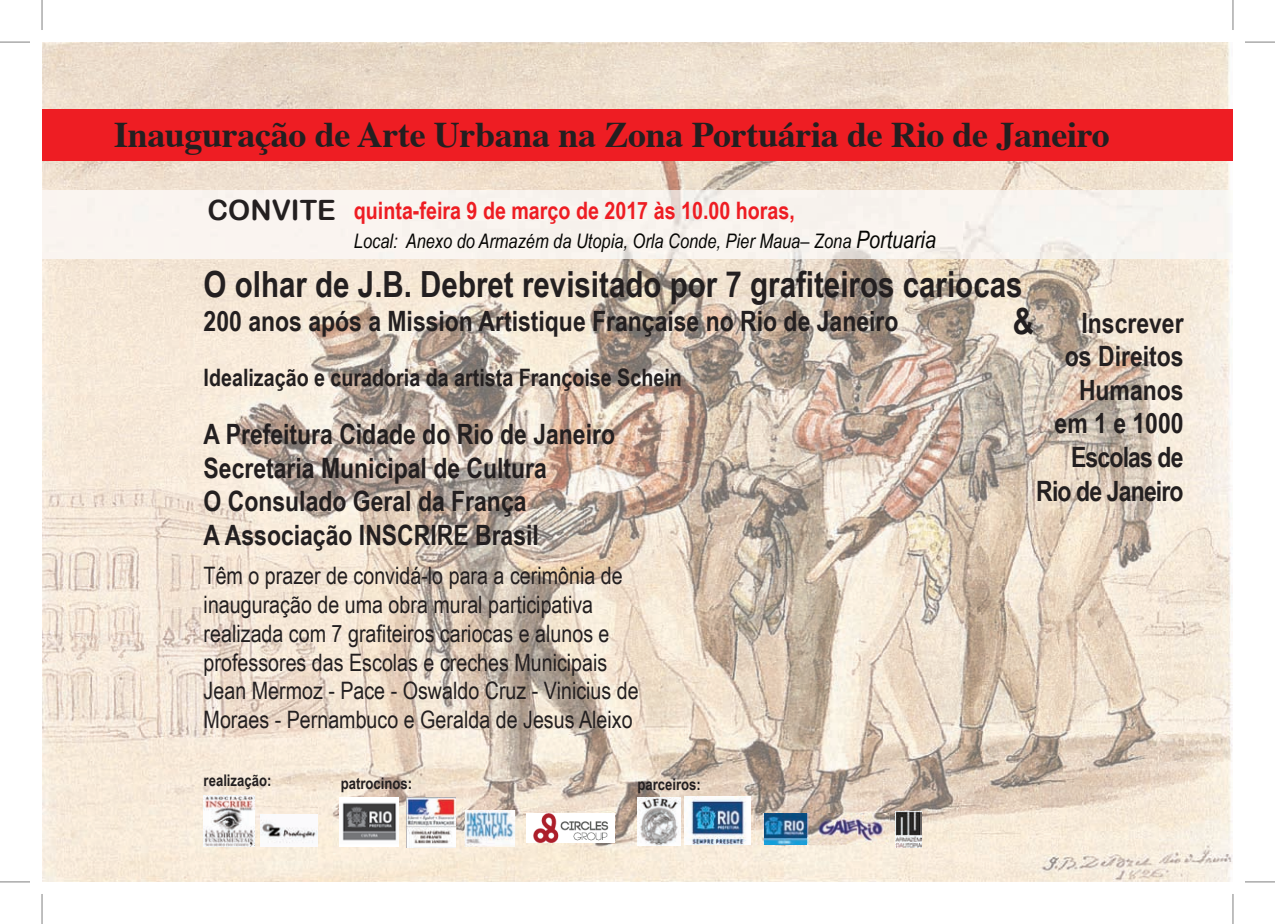
<style>
.page{position:relative;width:1275px;height:924px;background:#fff}
.page>*{position:absolute;margin:0;border:0;box-sizing:border-box;transform-origin:0 0}
.t1{font:700 36px "Times";letter-spacing:-.01em;color:#231f20}
.t2{font:700 36px "Arial Narrow";color:#231f20}
.t3{font:700 28px/33.6px "Arial Narrow";color:#231f20;text-align:right}
.t4{font:28px "Arial Rounded MT Bold";color:#231f20}
.t5{font:24px/28.8px "Arial Narrow";color:#231f20}
.t6{font:700 24px "Arial Narrow";color:#231f20}
.t7{font:700 24px "Arial Narrow";color:#ee1d23}
.t8{font:italic 20px "Arial Narrow";color:#050503}
.t9{font:700 16px "Arial Narrow";color:#231f20}
.s1{font-size:24px}
</style>
<div class="page">
<img style="left:42px;top:42px;width:1191px;height:839px">
<div style="left:42px;top:110px;width:1191px;height:51px;background:#ee1d23"></div>
<div style="left:42px;top:191px;width:1191px;height:67px;background:#faf4f0"></div>
<img style="left:203px;top:795px;width:51px;height:51px">
<img style="left:260px;top:814px;width:57px;height:32px">
<img style="left:339px;top:797px;width:59px;height:49px">
<img style="left:637px;top:796px;width:43px;height:49px">
<img style="left:406px;top:797px;width:50px;height:50px">
<img style="left:464px;top:809px;width:51px;height:37px">
<img style="left:465px;top:809px;width:49px;height:36px">
<img style="left:524px;top:811px;width:92px;height:32px">
<img style="left:526px;top:812px;width:88px;height:30px">
<img style="left:894px;top:810px;width:28px;height:36px">
<img style="left:895px;top:811px;width:26px;height:36px">
<img style="left:755px;top:813px;width:135px;height:31px">
<img style="left:757px;top:813px;width:132px;height:31px">
<img style="left:764px;top:812px;width:42px;height:32px">
<img style="left:685px;top:796px;width:66px;height:48px">
<hr style="left:1232px;top:0;width:1px;height:30px;background:#000">
<hr style="left:42px;top:0;width:1px;height:30px;background:#000">
<hr style="left:1245px;top:42px;width:30px;height:1px;background:#000">
<hr style="left:0;top:42px;width:30px;height:1px;background:#000">
<hr style="left:1245px;top:881px;width:30px;height:1px;background:#000">
<hr style="left:0;top:881px;width:30px;height:1px;background:#000">
<hr style="left:1232px;top:893px;width:1px;height:30px;background:#000">
<hr style="left:42px;top:893px;width:1px;height:30px;background:#000">
<h1 class="t1" style="left:114px;top:100px;width:997px">Inauguração de Arte Urbana na Zona Portuária de Rio de Janeiro</h1>
<p class="t4" style="left:207px;top:194px;width:130px">CONVITE</p>
<p class="t7" style="left:354px;top:192px;width:442px">quinta-feira 9 de março de 2017 às 10.00 horas,</p>
<p class="t8" style="left:354px;top:226px;width:583px">Local: Anexo do Armazém da Utopia, Orla Conde, Pier Maua– Zona <span class="s1">Portuaria</span></p>
<h1 class="t2" style="left:204px;top:257px;width:820px">O olhar de J.B. Debret revisitado por 7 grafiteiros cariocas</h1>
<p class="t3" style="left:204px;top:303px;width:696px">200 anos após a Mission Artistique Française no Rio de Janeiro</p>
<p class="t3" style="left:1036px;top:304px;width:149px">Inscrever<br>os Direitos<br>Humanos<br>em 1 e 1000<br>Escolas de<br>Rio de Janeiro</p>
<h1 class="t2" style="left:1012px;top:294px;width:23px">&amp;</h1>
<p class="t6" style="left:204px;top:359px;width:480px">Idealização e curadoria da artista Françoise Schein</p>
<p class="t3" style="left:204px;top:416px;width:413px;text-align:left">A Prefeitura Cidade do Rio de Janeiro<br>Secretaria Municipal de Cultura<br>O Consulado Geral da França<br>A Associação INSCRIRE Brasil</p>
<p class="t5" style="left:204px;top:560px;width:436px">Têm o prazer de convidá-lo para a cerimônia de inauguração de uma obra mural participativa realizada com 7 grafiteiros cariocas e alunos e professores das Escolas e creches Municipais Jean Mermoz - Pace - Oswaldo Cruz - Vinicius de Moraes - Pernambuco e Geralda de Jesus Aleixo</p>
<p class="t9" style="left:204px;top:768px;width:69px">realização:</p>
<p class="t9" style="left:341px;top:770px;width:73px">patrocinos:</p>
<p class="t9" style="left:637px;top:772px;width:65px">parceiros:</p>
</div>
